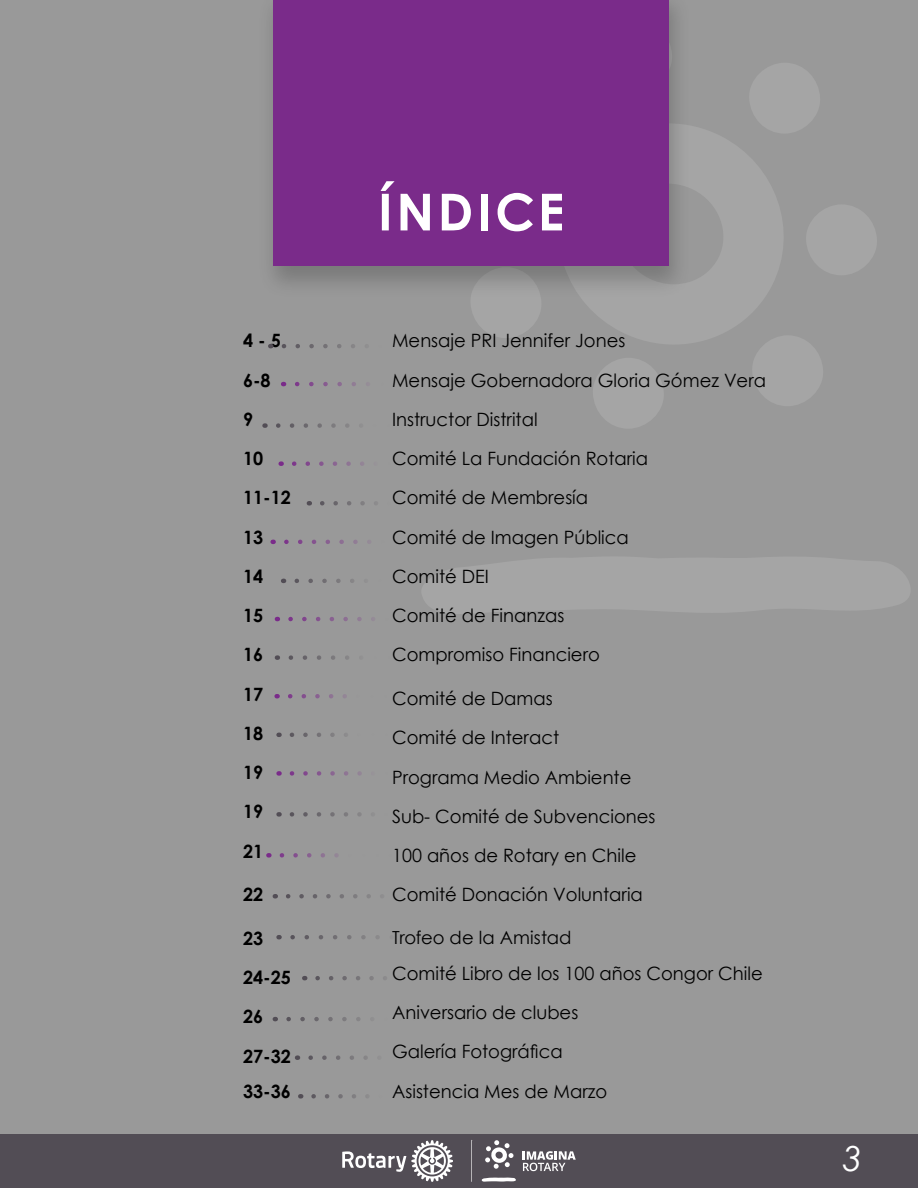
<style>
.page{position:relative;width:918px;height:1188px;background:#999}
.page>*{position:absolute;margin:0;border:0;box-sizing:border-box;transform-origin:0 0}
.t1{font:700 51px "Century Gothic";letter-spacing:.075em;color:#fff}
.t2{font:italic 34.5px "Century Gothic";color:#fff}
.t3{font:18.3px/39.3px "Century Gothic";color:#000}
.t4{font:700 18.3px/39.3px "Century Gothic";color:#000}
.t5{font:18px "Century Gothic";color:#000}
</style>
<div class="page">
<svg style="left:583px;top:126px;width:200px;height:218px;fill:#a5a5a5"></svg>
<svg style="left:471px;top:299px;width:70px;height:39px"></svg>
<svg style="left:748px;top:63px;width:72px;height:71px"></svg>
<svg style="left:806px;top:205px;width:71px;height:70px"></svg>
<svg style="left:751px;top:335px;width:72px;height:71px"></svg>
<svg style="left:593px;top:358px;width:70px;height:70px"></svg>
<div style="left:0;top:1134px;width:918px;height:54px;background:#524d55"></div>
<svg style="left:342px;top:1140px;width:111px;height:42px"></svg>
<svg style="left:471px;top:1140px;width:1px;height:42px"></svg>
<svg style="left:485px;top:1140px;width:29px;height:29px"></svg>
<svg style="left:482px;top:1178px;width:34px;height:4px"></svg>
<svg style="left:523px;top:1151px;width:53px;height:20px"></svg>
<div style="left:258px;top:0;width:434px;height:299px;background:#000;opacity:.21"></div>
<div style="left:273px;top:0;width:396px;height:266px;background:#7a2b8a"></div>
<svg style="left:297px;top:382px;width:72px;height:4px"></svg>
<svg style="left:278px;top:423px;width:82px;height:5px"></svg>
<svg style="left:284px;top:344px;width:82px;height:4px"></svg>
<svg style="left:294px;top:461px;width:70px;height:5px"></svg>
<svg style="left:322px;top:501px;width:56px;height:5px"></svg>
<svg style="left:286px;top:540px;width:85px;height:4px"></svg>
<svg style="left:291px;top:557px;width:619px;height:64px"></svg>
<svg style="left:290px;top:694px;width:57px;height:4px"></svg>
<svg style="left:291px;top:655px;width:58px;height:5px"></svg>
<svg style="left:292px;top:733px;width:56px;height:4px"></svg>
<svg style="left:292px;top:771px;width:70px;height:5px"></svg>
<svg style="left:292px;top:812px;width:80px;height:5px"></svg>
<svg style="left:282px;top:853px;width:57px;height:5px"></svg>
<svg style="left:288px;top:894px;width:95px;height:5px"></svg>
<svg style="left:318px;top:976px;width:69px;height:4px"></svg>
<svg style="left:311px;top:1055px;width:57px;height:5px"></svg>
<svg style="left:293px;top:935px;width:87px;height:4px"></svg>
<svg style="left:289px;top:1017px;width:83px;height:4px"></svg>
<svg style="left:314px;top:1094px;width:55px;height:5px"></svg>
<p class="t4" style="left:243px;top:320px;width:49px">4 - 5<br>6-8<br>9<br>10<br>11-12<br>13<br>14<br>15<br>16<br>17<br>18<br>19<br>19<br>21</p>
<p class="t4" style="left:243px;top:874px;width:22px">22</p>
<p class="t4" style="left:243px;top:918px;width:49px">23<br>24-25<br>26<br>27-32</p>
<p class="t4" style="left:243px;top:1070px;width:49px">33-36</p>
<h1 class="t1" style="left:378px;top:173px;width:188px">ÍNDICE</h1>
<p class="t3" style="left:392px;top:321px;width:375px">Mensaje PRI Jennifer Jones<br>Mensaje Gobernadora Gloria Gómez Vera<br>Instructor Distrital<br>Comité La Fundación Rotaria<br>Comité de Membresía<br>Comité de Imagen Pública<br>Comité DEI<br>Comité de Finanzas<br>Compromiso Financiero</p>
<p class="t3" style="left:392px;top:678px;width:265px">Comité de Damas<br>Comité de Interact<br>Programa Medio Ambiente<br>Sub- Comité de Subvenciones<br>100 años de Rotary en Chile<br>Comité Donación Voluntaria</p>
<p class="t5" style="left:392px;top:925px;width:181px">Trofeo de la Amistad</p>
<p class="t3" style="left:392px;top:953px;width:372px">Comité Libro de los 100 años Congor Chile<br>Aniversario de clubes<br>Galería Fotográfica<br>Asistencia Mes de Marzo</p>
<h2 class="t2" style="left:843px;top:1134px;width:21px">3</h2>
</div>
